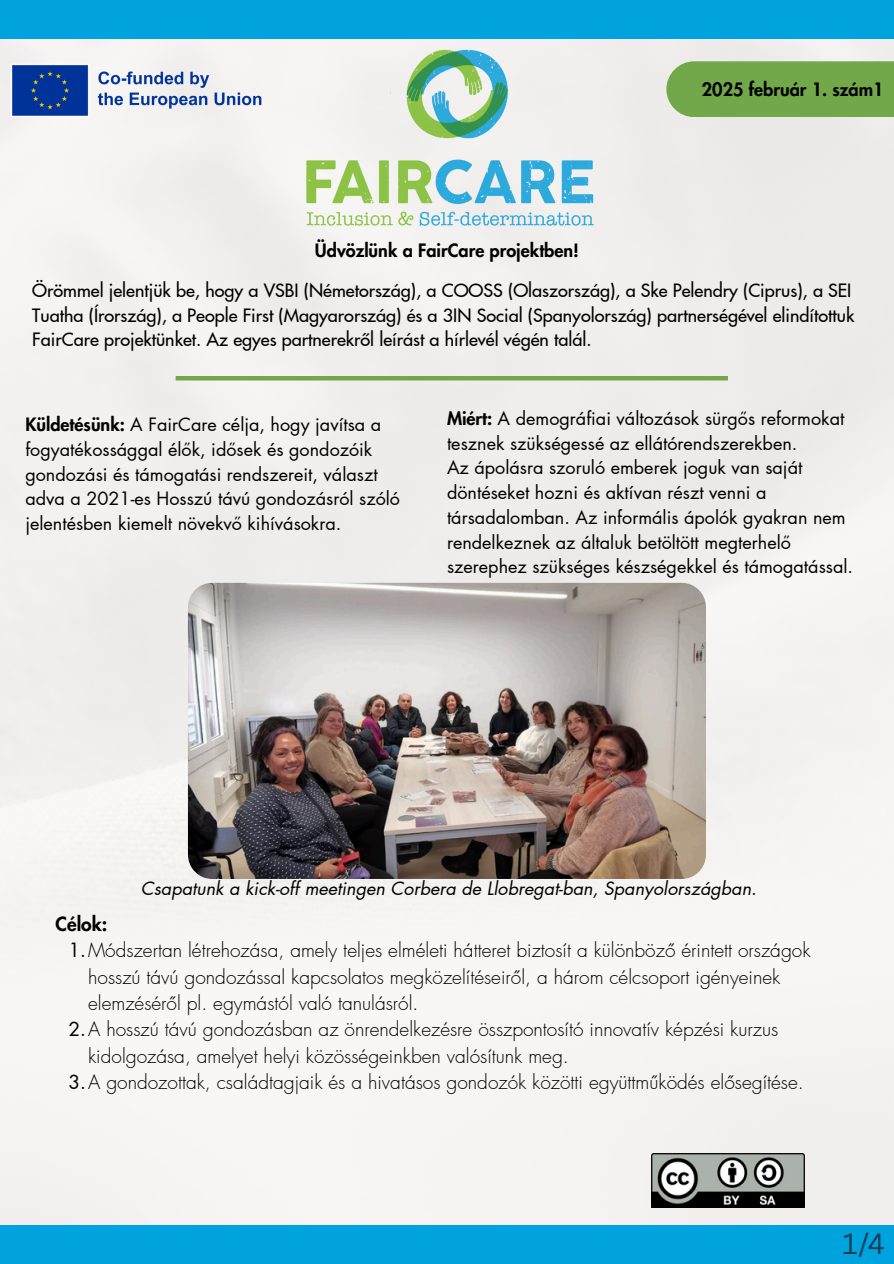
<style>
.page{position:relative;width:894px;height:1264px;background:#fff}
.page>*{position:absolute;margin:0;border:0;box-sizing:border-box;transform-origin:0 0}
.t1{font:28.5px "Canva Sans";color:#0f3f5b}
.t2{font:300 19.2px/26.2px "Futura LT Pro";color:#000}
.t3{font:800 19.2px "Futura LT Pro";color:#000}
.t4{font:18px/24.8px "Futura LT Pro";color:#000}
.t5{font:500 18px/24.8px "Futura LT Pro";color:#000}
.t6{font:italic 18px "Futura LT Pro";color:#000}
.t7{font:800 18px "Futura LT Pro";color:#000}
.s1{font-weight:800}
.s2{font-weight:400}
</style>
<div class="page">
<div style="left:0;top:38px;width:893px;height:1187px;background:#f2f1f0"></div>
<img style="left:188px;top:583px;width:517px;height:295px;border-radius:24px">
<div style="left:0;top:1225px;width:893px;height:38px;background:#00a3de"></div>
<div style="left:0;top:0;width:893px;height:38px;background:#00a3de"></div>
<img style="left:272px;top:38px;width:350px;height:220px">
<img style="left:8px;top:61px;width:264px;height:59px">
<div style="left:666px;top:61px;width:227px;height:56px;background:#72a849"></div>
<img style="left:651px;top:1153px;width:153px;height:54px">
<hr style="left:175px;top:376px;width:552px;height:4px;background:#72a849">
<p class="t7" style="left:315px;top:242px;width:265px">Üdvözlünk a FairCare projektben!</p>
<h2 class="t7" style="left:701px;top:81px;width:183px">2025 február 1. szám1</h2>
<h2 class="t5" style="left:32px;top:278px;width:823px">Örömmel jelentjük be, hogy a VSBI (Németország), a COOSS (Olaszország), a Ske Pelendry (Ciprus), a SEI<br>Tuatha (Írország), a People First (Magyarország) és a 3IN Social (Spanyolország) partnerségével elindítottuk<br>FairCare projektünket. Az egyes partnerekről leírást a hírlevél végén talál.</h2>
<h2 class="t4" style="left:25px;top:413px;width:376px"><span class="s1">Küldetésünk:</span> A FairCare célja, hogy javítsa a fogyatékossággal élők, idősek és gondozóik gondozási és támogatási rendszereit, választ adva a 2021-es Hosszú távú gondozásról szóló jelentésben kiemelt növekvő kihívásokra.</h2>
<p class="t4" style="left:447px;top:406px;width:399px"><span class="s1">Miért:</span> A demográfiai változások sürgős reformokat tesznek szükségessé az ellátórendszerekben.</p>
<p class="t4" style="left:447px;top:456px;width:407px">Az ápolásra szoruló emberek joguk van saját döntéseket hozni és aktívan részt venni a társadalomban. Az informális ápolók gyakran nem rendelkeznek az általuk betöltött megterhelő szerephez szükséges készségekkel és támogatással.</p>
<h2 class="t6" style="left:141px;top:880px;width:617px">Csapatunk a kick-off meetingen Corbera de Llobregat-ban, Spanyolországban.</h2>
<p class="t3" style="left:56px;top:915px;width:53px">Célok:</p>
<p class="t2" style="left:88px;top:937px;width:723px;text-indent:-20px"><span class="s2">1.</span>Módszertan létrehozása, amely teljes elméleti hátteret biztosít a különböző érintett országok hosszú távú gondozással kapcsolatos megközelítéseiről, a három célcsoport igényeinek elemzéséről pl. egymástól való tanulásról.</p>
<p class="t2" style="left:88px;top:1016px;width:691px;text-indent:-20px"><span class="s2">2.</span>A hosszú távú gondozásban az önrendelkezésre összpontosító innovatív képzési kurzus kidolgozása, amelyet helyi közösségeinkben valósítunk meg.</p>
<p class="t2" style="left:68px;top:1069px;width:736px"><span class="s2">3.</span>A gondozottak, családtagjaik és a hivatásos gondozók közötti együttműködés elősegítése.</p>
<p class="t1" style="left:842px;top:1223px;width:44px">1/4</p>
</div>
